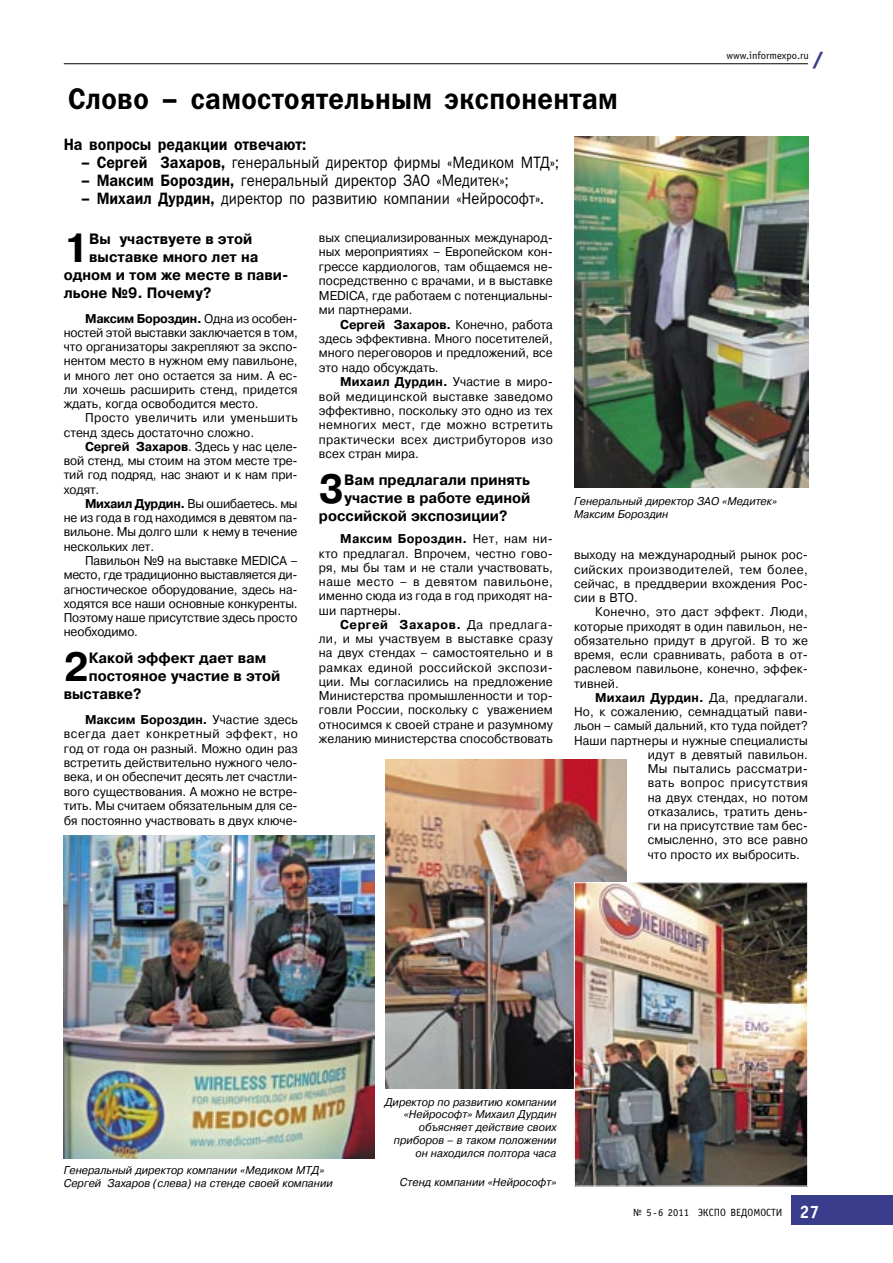
<style>
.page{position:relative;width:893px;height:1263px;background:#fff}
.page>*{position:absolute;margin:0;border:0;box-sizing:border-box;transform-origin:0 0}
.Основной_текст_PragmC{font:700 40.65px "Pragmatica C";color:#000;scale:.95 1}
.Заголовок_статьи_Frunklin_Demi{font:30px "Franklin Gothic Demi C";letter-spacing:.015em;color:#000;scale:.9 1}
.Page_Number{font:700 18px "Officina Sans C";color:#fff}
.t1{font:700 18px "Futuris XC";color:#3a3d8c;scale:1.2 1}
.Врезка_Frunklin_Book{font:16.5px "Franklin Gothic Book C";color:#000;scale:.9 1}
.Врезка_Frunklin_Book-2{font:16.5px "Franklin Gothic Demi C";color:#000;scale:.9 1}
.Основной_текст_PragmC-2{font:700 15px "Pragmatica C";color:#000;scale:.95 1}
.Основной_текст_PragmC-3{font:12.75px/14.2px "Pragmatica C";letter-spacing:.005em;color:#000;text-align:justify;scale:.95 1}
.Основной_текст_PragmC-4{font:12.75px/14.2px "Pragmatica C";letter-spacing:.035em;color:#000;scale:.95 1}
.Основной_текст_PragmC-5{font:12.75px "Pragmatica C";letter-spacing:.045em;color:#000;scale:.95 1}
.Основной_текст_PragmC-6{font:12.75px "Pragmatica C";letter-spacing:.03em;color:#000;scale:.95 1}
.Подпись_к_рисункам{font:italic 11.25px/12.8px "Pragmatica C";color:#000;scale:.95 1}
.Колонтитул{font:10.5px "Officina Sans C";color:#000}
.Рубрика{font:10.5px "Officina Sans C";color:#000}
.s1{font-family:"Franklin Gothic Demi C"}
.s2{font-weight:700}
</style>
<div class="page">
<div style="left:791px;top:1195px;width:102px;height:30px;background:#3a3d8c"></div>
<hr style="left:64px;top:63px;width:744px;height:1px;background:#000">
<img style="left:64px;top:836px;width:310px;height:323px">
<img style="left:574px;top:136px;width:234px;height:352px">
<img style="left:385px;top:759px;width:241px;height:329px">
<img style="left:576px;top:884px;width:230px;height:300px">
<div style="left:574px;top:882px;width:234px;height:304px;border:1px solid #fff"></div>
<p class="Заголовок_статьи_Frunklin_Demi" style="left:68px;top:82px;width:612px">Слово – самостоятельным экспонентам</p>
<p class="Рубрика" style="left:726px;top:50px;width:84px">www.informexpo.ru</p>
<p class="t1" style="left:812px;top:49px;width:11px">/</p>
<p class="Врезка_Frunklin_Book-2" style="left:64px;top:135px;width:271px">На вопросы редакции отвечают:</p>
<p class="Врезка_Frunklin_Book" style="left:81px;top:153px;width:533px"><span class="s1">– Сергей Захаров,</span> генеральный директор фирмы «Медиком МТД»;</p>
<p class="Врезка_Frunklin_Book" style="left:81px;top:171px;width:477px"><span class="s1">– Максим Бороздин,</span> генеральный директор ЗАО «Медитек»;</p>
<p class="Врезка_Frunklin_Book" style="left:81px;top:189px;width:516px"><span class="s1">– Михаил Дурдин,</span> директор по развитию компании «Нейрософт».</p>
<p class="Основной_текст_PragmC" style="left:64px;top:226px;width:28px">1</p>
<p class="Основной_текст_PragmC-2" style="left:89px;top:231px;width:173px">Вы участвуете в этой</p>
<p class="Основной_текст_PragmC-3" style="left:319px;top:231px;width:248px">вых специализированных международ&shy;ных мероприятиях – Европейском кон&shy;грессе кардиологов, там общаемся не&shy;посредственно с врачами, и в выставке MEDICA, где работаем с потенциальны&shy;ми партнерами.</p>
<p class="Основной_текст_PragmC-3" style="left:319px;top:317px;width:248px;text-indent:21px"><span class="s2">Сергей Захаров.</span> Конечно, работа здесь эффективна. Много посетителей, много переговоров и предложений, все это надо обсуждать.</p>
<p class="Основной_текст_PragmC-3" style="left:319px;top:375px;width:248px;text-indent:21px"><span class="s2">Михаил Дурдин.</span> Участие в миро&shy;вой медицинской выставке заведомо эффективно, поскольку это одно из тех немногих мест, где можно встретить практически всех дистрибуторов изо всех стран мира.</p>
<p class="Основной_текст_PragmC" style="left:319px;top:467px;width:28px">3</p>
<p class="Основной_текст_PragmC-2" style="left:344px;top:471px;width:197px">Вам предлагали принять</p>
<p class="Основной_текст_PragmC-2" style="left:89px;top:249px;width:180px">выставке много лет на</p>
<p class="Основной_текст_PragmC-2" style="left:64px;top:267px;width:238px">одном и том же месте в пави-</p>
<p class="Основной_текст_PragmC-2" style="left:64px;top:285px;width:157px">льоне №9. Почему?</p>
<p class="Основной_текст_PragmC-3" style="left:64px;top:311px;width:248px;text-indent:21px"><span class="s2">Максим Бороздин.</span> Одна из особен&shy;ностей этой выставки заключается в том, что организаторы закрепляют за экспо&shy;нентом место в нужном ему павильоне, и много лет оно остается за ним. А ес&shy;ли хочешь расширить стенд, придется ждать, когда освободится место.</p>
<p class="Основной_текст_PragmC-4" style="left:64px;top:411px;width:248px;text-indent:21px">Просто увеличить или уменьшить стенд здесь достаточно сложно.</p>
<p class="Основной_текст_PragmC-3" style="left:64px;top:440px;width:248px;text-indent:21px"><span class="s2">Сергей Захаров</span>. Здесь у нас целе&shy;вой стенд, мы стоим на этом месте тре&shy;тий год подряд, нас знают и к нам при&shy;ходят.</p>
<p class="Основной_текст_PragmC-3" style="left:64px;top:497px;width:248px;text-indent:21px"><span class="s2">Михаил Дурдин.</span> Вы ошибаетесь. мы не из года в год находимся в девятом па&shy;вильоне. Мы долго шли к нему в течение нескольких лет.</p>
<p class="Основной_текст_PragmC-3" style="left:64px;top:554px;width:248px;text-indent:21px">Павильон №9 на выставке MEDICA – место, где традиционно выставляется ди&shy;агностическое оборудование, здесь на&shy;ходятся все наши основные конкуренты.<br>Поэтому наше присутствие здесь просто необходимо.</p>
<p class="Основной_текст_PragmC" style="left:64px;top:645px;width:28px">2</p>
<p class="Основной_текст_PragmC-2" style="left:89px;top:650px;width:188px">Какой эффект дает вам</p>
<p class="Основной_текст_PragmC-2" style="left:344px;top:489px;width:198px">участие в работе единой</p>
<p class="Основной_текст_PragmC-2" style="left:319px;top:507px;width:200px">российской экспозиции?</p>
<p class="Основной_текст_PragmC-3" style="left:319px;top:532px;width:248px;text-indent:21px"><span class="s2">Максим Бороздин.</span> Нет, нам ни&shy;кто предлагал. Впрочем, честно гово&shy;ря, мы бы там и не стали участвовать, наше место – в девятом павильоне, именно сюда из года в год приходят на&shy;ши партнеры.</p>
<p class="Основной_текст_PragmC-3" style="left:319px;top:618px;width:248px;text-indent:21px"><span class="s2">Сергей Захаров.</span> Да предлага&shy;ли, и мы участвуем в выставке сразу на двух стендах – самостоятельно и в рамках единой российской экспози&shy;ции. Мы согласились на предложение Министерства промышленности и тор&shy;говли России, поскольку с уважением относимся к своей стране и разумному желанию министерства способствовать</p>
<p class="Основной_текст_PragmC-2" style="left:89px;top:668px;width:203px">постояное участие в этой</p>
<p class="Основной_текст_PragmC-2" style="left:64px;top:686px;width:83px">выставке?</p>
<p class="Основной_текст_PragmC-3" style="left:64px;top:712px;width:248px;text-indent:21px"><span class="s2">Максим Бороздин.</span> Участие здесь всегда дает конкретный эффект, но год от года он разный. Можно один раз встретить действительно нужного чело&shy;века, и он обеспечит десять лет счастли&shy;вого существования. А можно не встре&shy;тить. Мы считаем обязательным для се&shy;бя постоянно участвовать в двух ключе-</p>
<p class="Подпись_к_рисункам" style="left:574px;top:495px;width:215px">Генеральный директор ЗАО «Медитек»<br>Максим Бороздин</p>
<p class="Основной_текст_PragmC-3" style="left:574px;top:548px;width:248px">выходу на международный рынок рос&shy;сийских производителей, тем более, сейчас, в преддверии вхождения Рос&shy;сии в ВТО.</p>
<p class="Основной_текст_PragmC-3" style="left:574px;top:605px;width:248px;text-indent:21px">Конечно, это даст эффект. Люди, которые приходят в один павильон, не&shy;обязательно придут в другой. В то же время, если сравнивать, работа в от&shy;раслевом павильоне, конечно, эффек&shy;тивней.</p>
<p class="Основной_текст_PragmC-3" style="left:595px;top:690px;width:225px"><span class="s2">Михаил Дурдин.</span> Да, предлагали.</p>
<p class="Основной_текст_PragmC-3" style="left:574px;top:705px;width:248px">Но, к сожалению, семнадцатый пави-</p>
<p class="Основной_текст_PragmC-3" style="left:574px;top:719px;width:248px">льон – самый дальний, кто туда пойдет?</p>
<p class="Основной_текст_PragmC-3" style="left:574px;top:733px;width:248px">Наши партнеры и нужные специалисты</p>
<p class="Основной_текст_PragmC-3" style="left:648px;top:747px;width:170px">идут в девятый павильон.</p>
<p class="Основной_текст_PragmC-6" style="left:648px;top:762px;width:170px">Мы пытались рассматри-</p>
<p class="Основной_текст_PragmC-5" style="left:648px;top:776px;width:170px">вать вопрос присутствия</p>
<p class="Основной_текст_PragmC-3" style="left:648px;top:790px;width:170px">на двух стендах, но потом</p>
<p class="Основной_текст_PragmC-3" style="left:648px;top:804px;width:170px">отказались, тратить день-</p>
<p class="Основной_текст_PragmC-3" style="left:648px;top:819px;width:170px">ги на присутствие там бес-</p>
<p class="Основной_текст_PragmC-3" style="left:648px;top:833px;width:170px">смысленно, это все равно</p>
<p class="Основной_текст_PragmC-3" style="left:648px;top:847px;width:162px">что просто их выбросить.</p>
<p class="Подпись_к_рисункам" style="left:64px;top:1164px;width:285px">Генеральный директор компании «Медиком МТД»<br>Сергей Захаров (слева) на стенде своей компании</p>
<p class="Подпись_к_рисункам" style="left:385px;top:1095px;width:182px;text-align:right">Директор по развитию компании «Нейрософт» Михаил Дурдин объясняет действие своих приборов – в таком положении он находился полтора часа</p>
<p class="Подпись_к_рисункам" style="left:400px;top:1176px;width:166px">Стенд компании «Нейрософт»</p>
<p class="Колонтитул" style="left:633px;top:1207px;width:151px">№ 5 6 2011 ЭКСПО ВЕДОМОСТИ</p>
<p class="Page_Number" style="left:799px;top:1201px;width:22px">27</p>
</div>
